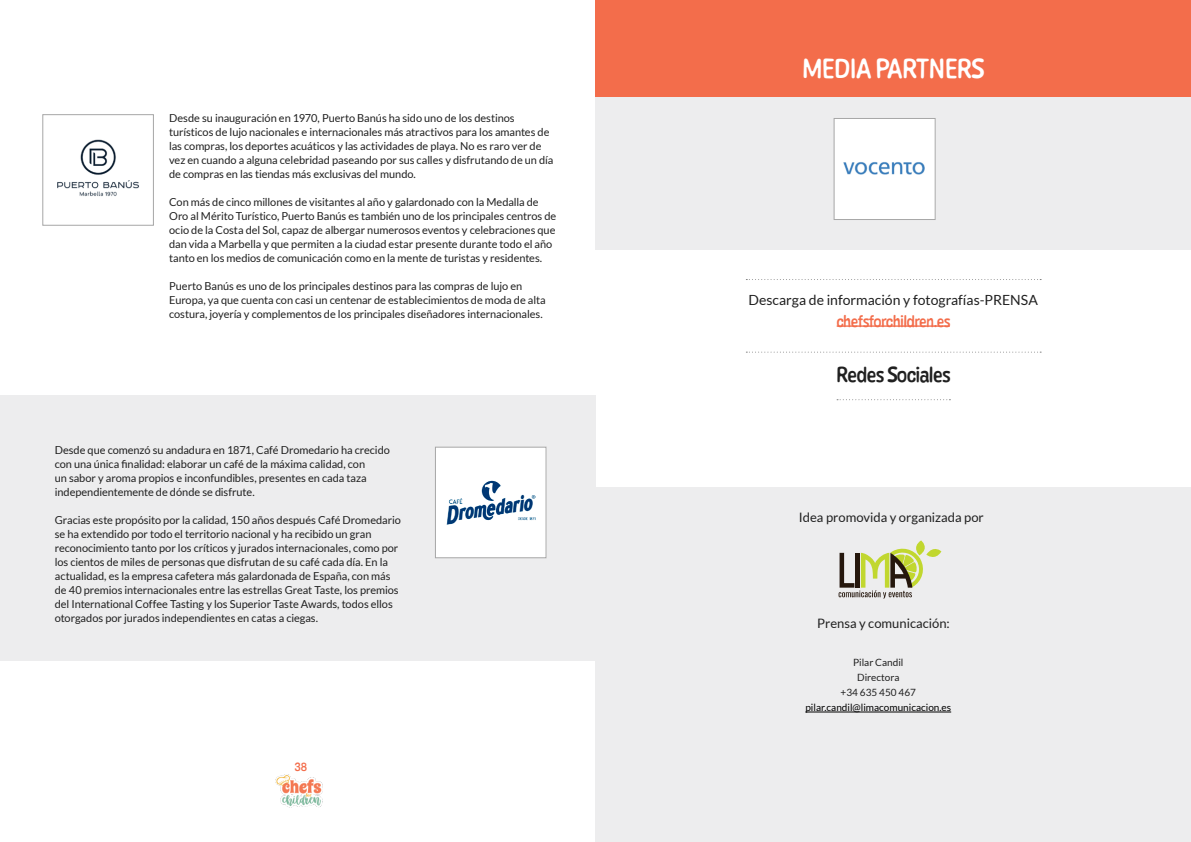
<style>
.page{position:relative;width:1191px;height:842px;background:#fff}
.page>*{position:absolute;margin:0;border:0;box-sizing:border-box;transform-origin:0 0}
.t1{font:27.8px "Caraque Regular Melted";color:#fff}
.t2{font:22px "Caraque Regular Melted";color:#202020}
.t3{font:17px "Caraque Regular Melted";color:#f36d4b}
.t4{font:14px "Lato";color:#202020}
.t5{font:13px "Lato";color:#202020}
.t6{font:12px "Caraque Regular Melted";color:#f36d4b}
.TEXTODossier{font:11px/14px "Lato";letter-spacing:-.005em;color:#202020}
.t7{font:10px "Lato";color:#202020}
.t8{font:10px "Lato";color:#000}
</style>
<div class="page">
<img style="left:275px;top:774px;width:48px;height:34px">
<div style="left:595px;top:54px;width:596px;height:196px;background:#ededee"></div>
<div style="left:595px;top:487px;width:596px;height:355px;background:#ededee"></div>
<div style="left:835px;top:120px;width:98px;height:98px;background:#fff"></div>
<div style="left:833px;top:118px;width:102px;height:102px;border:1px solid #a6a6a6"></div>
<div style="left:595px;top:0;width:596px;height:97px;background:#f36d4b"></div>
<hr style="left:836px;top:325px;width:113px;height:2px;background:#f36d4b">
<hr style="left:805px;top:712px;width:146px;height:1px;background:#000">
<svg style="left:746px;top:279px;width:295px;height:1px"></svg>
<svg style="left:746px;top:352px;width:295px;height:1px"></svg>
<svg style="left:837px;top:399px;width:113px;height:1px"></svg>
<svg style="left:838px;top:540px;width:103px;height:58px"></svg>
<div style="left:0;top:396px;width:595px;height:265px;background:#ededee"></div>
<img style="left:437px;top:449px;width:107px;height:107px">
<div style="left:435px;top:447px;width:111px;height:111px;border:1px solid #a6a6a6"></div>
<img style="left:57px;top:139px;width:82px;height:58px">
<div style="left:42px;top:114px;width:112px;height:112px;border:1px solid #a6a6a6"></div>
<p class="TEXTODossier" style="left:169px;top:111px;width:386px">Desde su inauguración en 1970, Puerto Banús ha sido uno de los destinos turísticos de lujo nacionales e internacionales más atractivos para los amantes de las compras, los deportes acuáticos y las actividades de playa. No es raro ver de vez en cuando a alguna celebridad paseando por sus calles y disfrutando de un día de compras en las tiendas más exclusivas del mundo.</p>
<p class="TEXTODossier" style="left:169px;top:195px;width:388px">Con más de cinco millones de visitantes al año y galardonado con la Medalla de Oro al Mérito Turístico, Puerto Banús es también uno de los principales centros de ocio de la Costa del Sol, capaz de albergar numerosos eventos y celebraciones que dan vida a Marbella y que permiten a la ciudad estar presente durante todo el año tanto en los medios de comunicación como en la mente de turistas y residentes.</p>
<p class="TEXTODossier" style="left:169px;top:279px;width:378px">Puerto Banús es uno de los principales destinos para las compras de lujo en<br>Europa, ya que cuenta con casi un centenar de establecimientos de moda de alta costura, joyería y complementos de los principales diseñadores internacionales.</p>
<p class="TEXTODossier" style="left:55px;top:443px;width:337px">Desde que comenzó su andadura en 1871, Café Dromedario ha crecido con una única finalidad: elaborar un café de la máxima calidad, con<br>un sabor y aroma propios e inconfundibles, presentes en cada taza independientemente de dónde se disfrute.</p>
<p class="TEXTODossier" style="left:55px;top:513px;width:347px">Gracias este propósito por la calidad, 150 años después Café Dromedario se ha extendido por todo el territorio nacional y ha recibido un gran reconocimiento tanto por los críticos y jurados internacionales, como por los cientos de miles de personas que disfrutan de su café cada día. En la actualidad, es la empresa cafetera más galardonada de España, con más de 40 premios internacionales entre las estrellas Great Taste, los premios del International Coffee Tasting y los Superior Taste Awards, todos ellos otorgados por jurados independientes en catas a ciegas.</p>
<p class="t6" style="left:294px;top:760px;width:14px">38</p>
<p class="t1" style="left:802px;top:52px;width:183px">MEDIA PARTNERS</p>
<p class="t4" style="left:748px;top:292px;width:291px">Descarga de información y fotografías-PRENSA</p>
<p class="t3" style="left:836px;top:311px;width:115px">chefsforchildren.es</p>
<p class="t2" style="left:836px;top:361px;width:115px">Redes Sociales</p>
<p class="t5" style="left:799px;top:510px;width:186px">Idea promovida y organizada por</p>
<p class="t5" style="left:817px;top:616px;width:134px">Prensa y comunicación:</p>
<p class="t7" style="left:853px;top:657px;width:52px">Pilar Candil</p>
<p class="t7" style="left:857px;top:672px;width:44px">Directora</p>
<p class="t7" style="left:840px;top:687px;width:77px">+34 635 450 467</p>
<p class="t8" style="left:805px;top:702px;width:147px">pilar.candil@limacomunicacion.es</p>
</div>
